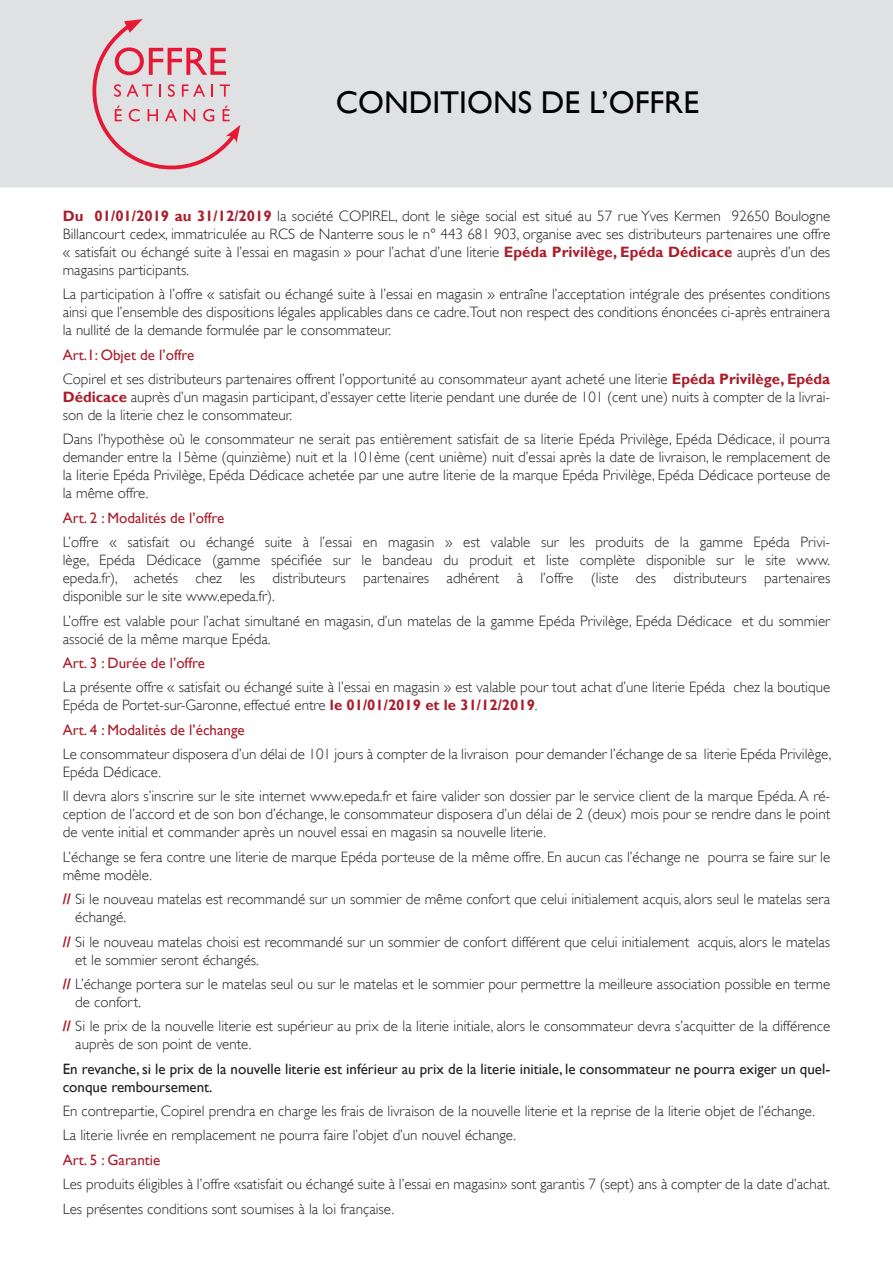
<style>
.page{position:relative;width:893px;height:1263px;background:#fff}
.page>*{position:absolute;margin:0;border:0;box-sizing:border-box;transform-origin:0 0}
.t1{font:31.5px "Gill Sans";color:#010203}
.t2{font:300 15px/18px "Gill Sans";color:#231f20}
.t3{font:15px/18px "Gill Sans";color:#231f20}
.t4{font:15px "Gill Sans";color:#ab1e2c}
.t5{font:700 15px "Gill Sans";color:#ab1e2c}
.s1{font-weight:700;color:#ab1e2c}
.s2{font-weight:400;color:#ab1e2c}
.s3{font-weight:300;color:#231f20}
</style>
<div class="page">
<div style="left:0;top:0;width:893px;height:188px;background:#e0e1e3"></div>
<svg style="left:81px;top:19px;width:159px;height:161px;background:#e0c8ce"></svg>
<h1 class="t1" style="left:336px;top:84px;width:365px">Conditions de l’offre</h1>
<p class="t2" style="left:63px;top:207px;width:769px;text-align:justify;text-indent:306px">IREL, dont le siège social est situé au 57 rue Yves Kermen 92650 Boulogne Billancourt cedex, immatriculée au RCS de N anterre sous le n° 443 681 903, organise avec ses distributeurs partenaires une offre « satisfait ou échangé suite à l’essai en magasin » pour l’achat d’une literie <span class="s1">Epéda Privilège, Epéda Dédicace</span> auprès d’un des magasins participants.</p>
<p class="t2" style="left:63px;top:285px;width:769px;text-align:justify">La participation à l’offre « satisfait ou échangé suite à l’essai en magasin » entraîne l’acceptation intégrale des présentes conditions ainsi que l’ensemble des dispositions légales applicables dans ce cadre.Tout non respect des conditions énoncées ci-après entrainera la nullité de la demande formulée par le consommateur.</p>
<p class="t2" style="left:63px;top:342px;width:769px;line-height:24.3px"><span class="s2">Art.1: Objet de l’offre<br></span>Copirel et ses distributeurs partenaires offrent l’opportunité au consommateur ayant acheté une literie <span class="s1">Epéda Privilège, Epéda</span></p>
<p class="t2" style="left:63px;top:388px;width:769px"><span class="s1">Dédicace</span> auprès d’un magasin participant, d’essayer cette literie pendant une durée de 101 (cent une) nuits à compter de la livrai&shy;son de la literie chez le consommateur.</p>
<p class="t2" style="left:63px;top:430px;width:769px;text-align:justify">Dans l’hypothèse où le consommateur ne serait pas entièrement satisfait de sa literie Epéda Privilège, Epéda Dédicace, il pourra demander entre la 15ème (quinzième) nuit et la 101ème (cent unième) nuit d’essai après la date de livraison, le remplacement de la literie Epéda Privilège, Epéda Dédicace achetée par une autre literie de la marque Epéda Privilège, Epéda Dédicace porteuse de la même offre.</p>
<p class="t4" style="left:63px;top:509px;width:163px">Art. 2 : Modalités de l’offre</p>
<p class="t2" style="left:63px;top:533px;width:769px;text-align:justify">L’offre « satisfait ou échangé suite à l’essai en magasin » est valable sur les produits de la gamme Epéda Privi&shy;lège, Epéda Dédicace (gamme spécifiée sur le bandeau du produit et liste complète disponible sur le site www. epeda.fr), achetés chez les distributeurs partenaires adhérent à l’offre (liste des distributeurs partenaires disponible sur le site www.epeda.fr).</p>
<p class="t2" style="left:63px;top:611px;width:769px">L’offre est valable pour l’achat simultané en magasin, d’un matelas de la gamme Epéda Privilège, Epéda Dédicace et du sommier associé de la même marque Epéda.</p>
<p class="t4" style="left:63px;top:654px;width:144px">Art. 3 : Durée de l’offre</p>
<p class="t2" style="left:63px;top:678px;width:769px">La présente offre « satisfait ou échangé suite à l’essai en magasin » est valable pour tout achat d’une literie Epéda chez la boutique<br>Epéda de Portet-sur-Garonne, effectué entre <span class="s1">le 01/01/2019 et le 31/12/2019</span>.</p>
<p class="t4" style="left:63px;top:721px;width:183px">Art. 4 : Modalités de l’échange</p>
<p class="t2" style="left:63px;top:745px;width:770px">Le consommateur disposera d’un délai de 101 jours à compter de la livraison pour demander l’échange de sa literie Epéda Privilège,<br>Epéda Dédicace.</p>
<p class="t2" style="left:63px;top:787px;width:769px;text-align:justify">Il devra alors s’inscrire sur le site internet www.epeda.fr et faire valider son dossier par le service client de la marque Epéda. A ré&shy;ception de l’accord et de son bon d’échange, le consommateur disposera d’un délai de 2 (deux) mois pour se rendre dans le point de vente initial et commander après un nouvel essai en magasin sa nouvelle literie.</p>
<p class="t2" style="left:63px;top:848px;width:769px">L’échange se fera contre une literie de marque Epéda porteuse de la même offre. En aucun cas l’échange ne pourra se faire sur le même modèle.</p>
<p class="t2" style="left:75px;top:890px;width:756px;text-indent:-13px"><span class="s1">//</span> Si le nouveau matelas est recommandé sur un sommier de même confort que celui initialement acquis, alors seul le matelas sera échangé.</p>
<p class="t2" style="left:75px;top:932px;width:756px;text-indent:-13px"><span class="s1">//</span> Si le nouveau matelas choisi est recommandé sur un sommier de confort différent que celui initialement acquis, alors le matelas et le sommier seront échangés.</p>
<p class="t2" style="left:75px;top:975px;width:756px;text-indent:-13px"><span class="s1">//</span> L’échange portera sur le matelas seul ou sur le matelas et le sommier pour permettre la meilleure association possible en terme de confort.</p>
<p class="t2" style="left:75px;top:1017px;width:756px;text-indent:-13px"><span class="s1">//</span> Si le prix de la nouvelle literie est supérieur au prix de la literie initiale, alors le consommateur devra s’acquitter de la différence auprès de son point de vente.</p>
<p class="t3" style="left:63px;top:1060px;width:769px">En revanche, si le prix de la nouvelle literie est inférieur au prix de la literie initiale, le consommateur ne pourra exiger un quel&shy;conque remboursement.</p>
<p class="t2" style="left:63px;top:1099px;width:754px;line-height:24.3px">En contrepartie, Copirel prendra en charge les frais de livraison de la nouvelle literie et la reprise de la literie objet de l’échange.<br>La literie livrée en remplacement ne pourra faire l’objet d’un nouvel échange.</p>
<p class="t4" style="left:63px;top:1151px;width:99px">Art. 5 : Garantie</p>
<p class="t2" style="left:63px;top:1172px;width:769px;line-height:24.3px">Les produits éligibles à l’offre «satisfait ou échangé suite à l’essai en magasin» sont garantis 7 (sept) ans à compter de la date d’achat.<br>Les présentes conditions sont soumises à la loi française.</p>
<p class="t5" style="left:63px;top:207px;width:287px">Du 01/01/2019 au 31/12/2019 <span class="s3">la société COP</span></p>
</div>
